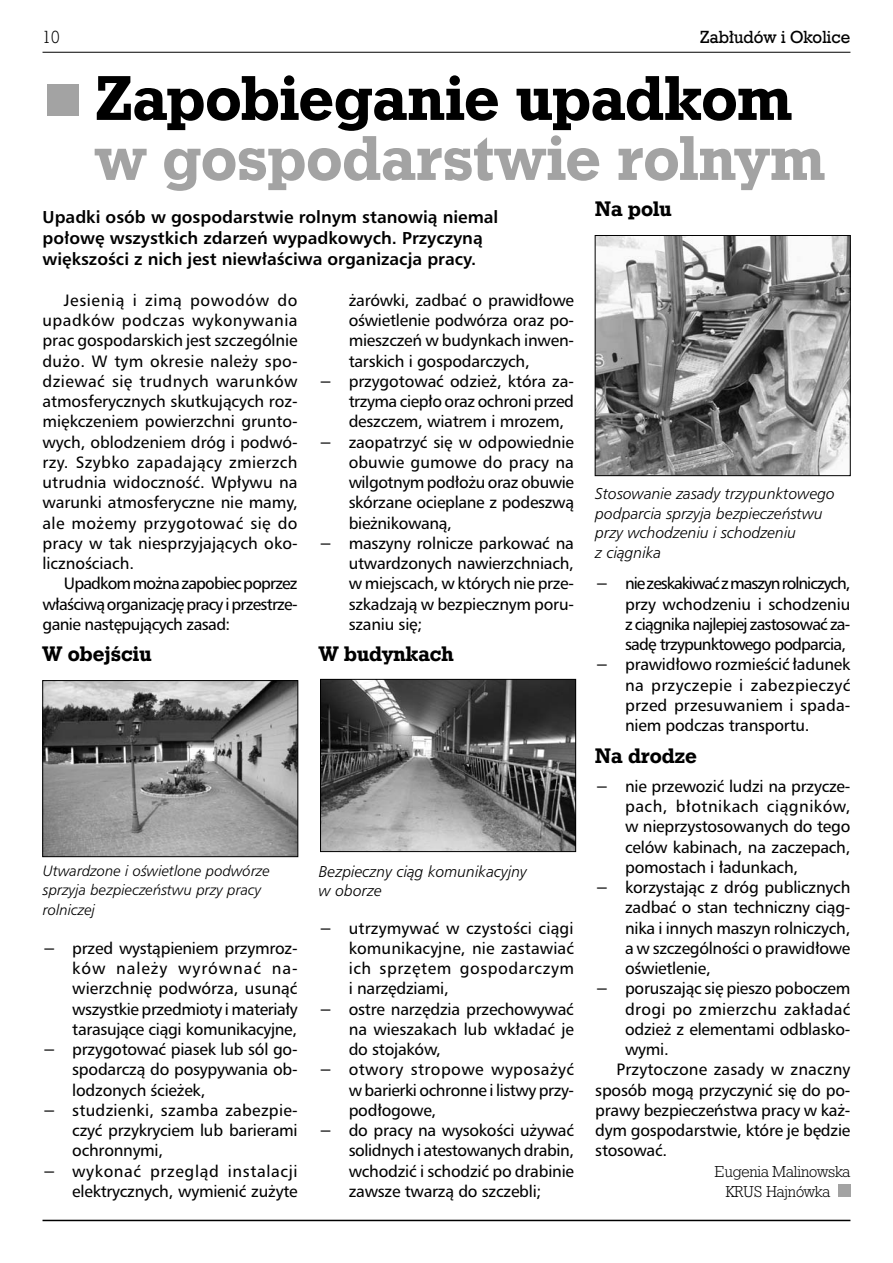
<style>
.page{position:relative;width:893px;height:1263px;background:#fff}
.page>*{position:absolute;margin:0;border:0;box-sizing:border-box;transform-origin:0 0}
.t1{font:54px "Geo Slb 712 Bd PL";letter-spacing:-.01em;color:#a3a3a3}
.t2{font:54px "Geo Slb 712 Bd PL";letter-spacing:-.005em;color:#000}
.t3{font:18px "Geo Slb 712 Bd PL";color:#000}
.t4{font:17.25px/21px "Humnst 777 PL Bold A";color:#000}
.t5{font:16.5px/20.2px "Humnst 777 PL Roman A";letter-spacing:-.015em;color:#000;text-align:justify}
.t6{font:16.5px "Humnst 777 PL Roman A";letter-spacing:.01em;color:#000}
.t7{font:16.5px "Humnst 777 PL Roman A";letter-spacing:.005em;color:#000}
.t8{font:16.5px "Humnst 777 PL Roman A";letter-spacing:-.05em;color:#000}
.t9{font:16.5px "Humnst 777 PL Roman A";letter-spacing:.015em;color:#000}
.t10{font:16.5px "Humnst 777 PL Roman A";letter-spacing:-.06em;color:#000}
.t11{font:16.5px "Humnst 777 PL Roman A";letter-spacing:.04em;color:#000}
.t12{font:16.5px "Humnst 777 PL Roman A";letter-spacing:.02em;color:#000}
.t13{font:16.5px "Humnst 777 PL Roman A";letter-spacing:.03em;color:#000}
.t14{font:16.5px "Humnst 777 PL Roman A";letter-spacing:.025em;color:#000}
.t15{font:16.5px "Humnst 777 PL Roman A";letter-spacing:.035em;color:#000}
.t16{font:16.5px "Humnst 777 PL Roman A";letter-spacing:.055em;color:#000}
.t17{font:15.75px/19.5px "Humnst 777 Lt PL Light Italic A";color:#000}
.t18{font:15px/19.5px "Humnst 777 Lt PL Light Italic A";color:#000}
.t19{font:15px "Geo Slb 712 Md PL";color:#000}
.t20{font:15px "Geo Slb 712 Lt PL";color:#000}
.t21{font:13.5px/20.2px "Geo Slb 712 Lt PL";letter-spacing:-.015em;color:#000}
</style>
<div class="page">
<hr style="left:43px;top:1220px;width:807px;height:1px;background:#000">
<hr style="left:43px;top:52px;width:807px;height:1px;background:#000">
<div style="left:838px;top:1184px;width:12px;height:13px;background:#a3a3a3"></div>
<img style="left:45px;top:682px;width:251px;height:173px">
<div style="left:43px;top:680px;width:255px;height:177px;border:1px solid #000"></div>
<img style="left:322px;top:681px;width:252px;height:169px">
<div style="left:320px;top:679px;width:256px;height:173px;border:1px solid #000"></div>
<img style="left:597px;top:237px;width:251px;height:237px">
<div style="left:595px;top:235px;width:255px;height:241px;border:1px solid #000"></div>
<p class="t20" style="left:43px;top:31px;width:19px">10</p>
<p class="t19" style="left:700px;top:31px;width:152px">Zabłudów i Okolice</p>
<h1 class="t2" style="left:96px;top:75px;width:698px">Zapobieganie upadkom</h1>
<h1 class="t1" style="left:96px;top:135px;width:731px">w gospodarstwie rolnym</h1>
<p class="t4" style="left:43px;top:208px;width:457px">Upadki osób w gospodarstwie rolnym stanowią niemal połowę wszystkich zdarzeń wypadkowych. Przyczyną większości z nich jest niewłaściwa organizacja pracy.</p>
<p class="t3" style="left:595px;top:201px;width:78px">Na polu</p>
<p class="t5" style="left:43px;top:291px;width:257px;text-indent:21px">Jesienią i zimą powodów do upadków podczas wykonywania prac gospodarskich jest szczególnie dużo. W tym okresie należy spo&shy;dziewać się trudnych warunków atmosferycznych skutkujących roz&shy;miękczeniem powierzchni grunto&shy;wych, oblodzeniem dróg i podwó&shy;rzy. Szybko zapadający zmierzch utrudnia widoczność. Wpływu na warunki atmosferyczne nie mamy, ale możemy przygotować się do pracy w tak niesprzyjających oko&shy;licznościach.</p>
<p class="t5" style="left:43px;top:575px;width:257px;text-indent:21px">Upadkom można zapobiec poprzez właściwą organizację pracy i przestrze&shy;ganie następujących zasad:</p>
<p class="t3" style="left:43px;top:646px;width:111px">W obejściu</p>
<p class="t5" style="left:349px;top:291px;width:227px">żarówki, zadbać o prawidłowe</p>
<p class="t5" style="left:349px;top:312px;width:227px">oświetlenie podwórza oraz po-</p>
<p class="t5" style="left:349px;top:332px;width:227px">mieszczeń w budynkach inwen-</p>
<p class="t5" style="left:349px;top:352px;width:183px">tarskich i gospodarczych,</p>
<p class="t5" style="left:319px;top:372px;width:257px">− przygotować odzież, która za-</p>
<p class="t5" style="left:349px;top:393px;width:227px">trzyma ciepło oraz ochroni przed</p>
<p class="t5" style="left:349px;top:413px;width:217px">deszczem, wiatrem i mrozem,</p>
<p class="t5" style="left:319px;top:433px;width:256px">− zaopatrzyć się w odpowiednie</p>
<p class="t7" style="left:349px;top:455px;width:227px">obuwie gumowe do pracy na</p>
<p class="t5" style="left:349px;top:474px;width:227px">wilgotnym podłożu oraz obuwie</p>
<p class="t5" style="left:349px;top:494px;width:227px">skórzane ocieplane z podeszwą</p>
<p class="t5" style="left:349px;top:514px;width:105px">bieżnikowaną,</p>
<p class="t5" style="left:319px;top:534px;width:257px">− maszyny rolnicze parkować na</p>
<p class="t5" style="left:349px;top:555px;width:227px">utwardzonych nawierzchniach,</p>
<p class="t5" style="left:349px;top:575px;width:227px">w miejscach, w których nie prze-</p>
<p class="t5" style="left:349px;top:595px;width:227px">szkadzają w bezpiecznym poru-</p>
<p class="t5" style="left:349px;top:615px;width:75px">szaniu się;</p>
<p class="t3" style="left:319px;top:646px;width:136px">W budynkach</p>
<p class="t18" style="left:43px;top:862px;width:229px">Utwardzone i oświetlone podwórze sprzyja bezpieczeństwu przy pracy rolniczej</p>
<p class="t17" style="left:319px;top:862px;width:210px">Bezpieczny ciąg komunikacyjny w oborze</p>
<p class="t5" style="left:43px;top:939px;width:257px">− przed wystąpieniem przymroz-</p>
<p class="t16" style="left:72px;top:962px;width:227px">ków należy wyrównać na-</p>
<p class="t7" style="left:72px;top:982px;width:227px">wierzchnię podwórza, usunąć</p>
<p class="t5" style="left:72px;top:1000px;width:227px">wszystkie przedmioty i materiały</p>
<p class="t5" style="left:72px;top:1020px;width:226px">tarasujące ciągi komunikacyjne,</p>
<p class="t5" style="left:43px;top:1041px;width:257px">− przygotować piasek lub sól go-</p>
<p class="t5" style="left:72px;top:1061px;width:227px">spodarczą do posypywania ob-</p>
<p class="t5" style="left:72px;top:1081px;width:135px">lodzonych ścieżek,</p>
<p class="t9" style="left:43px;top:1103px;width:257px">− studzienki, szamba zabezpie-</p>
<p class="t5" style="left:72px;top:1122px;width:227px">czyć przykryciem lub barierami</p>
<p class="t5" style="left:72px;top:1142px;width:92px">ochronnymi,</p>
<p class="t11" style="left:43px;top:1164px;width:257px">− wykonać przegląd instalacji</p>
<p class="t5" style="left:72px;top:1182px;width:227px">elektrycznych, wymienić zużyte</p>
<p class="t6" style="left:319px;top:921px;width:256px">− utrzymywać w czystości ciągi</p>
<p class="t7" style="left:349px;top:941px;width:227px">komunikacyjne, nie zastawiać</p>
<p class="t15" style="left:349px;top:962px;width:227px">ich sprzętem gospodarczym</p>
<p class="t5" style="left:349px;top:980px;width:102px">i narzędziami,</p>
<p class="t5" style="left:319px;top:1000px;width:257px">− ostre narzędzia przechowywać</p>
<p class="t5" style="left:349px;top:1020px;width:227px">na wieszakach lub wkładać je</p>
<p class="t5" style="left:349px;top:1041px;width:94px">do stojaków,</p>
<p class="t14" style="left:319px;top:1063px;width:257px">− otwory stropowe wyposażyć</p>
<p class="t5" style="left:349px;top:1081px;width:227px">w barierki ochronne i listwy przy-</p>
<p class="t5" style="left:349px;top:1101px;width:89px">podłogowe,</p>
<p class="t5" style="left:319px;top:1122px;width:257px">− do pracy na wysokości używać</p>
<p class="t5" style="left:349px;top:1142px;width:227px">solidnych i atestowanych drabin,</p>
<p class="t5" style="left:349px;top:1162px;width:227px">wchodzić i schodzić po drabinie</p>
<p class="t5" style="left:349px;top:1182px;width:194px">zawsze twarzą do szczebli;</p>
<p class="t17" style="left:595px;top:485px;width:241px">Stosowanie zasady trzypunktowego podparcia sprzyja bezpieczeństwu przy wchodzeniu i schodzeniu<br>z ciągnika</p>
<p class="t10" style="left:595px;top:577px;width:257px">− nie zeskakiwać z maszyn rolniczych,</p>
<p class="t5" style="left:625px;top:595px;width:227px">przy wchodzeniu i schodzeniu</p>
<p class="t8" style="left:625px;top:617px;width:227px">z ciągnika najlepiej zastosować za-</p>
<p class="t8" style="left:625px;top:638px;width:223px">sadę trzypunktowego podparcia,</p>
<p class="t5" style="left:595px;top:656px;width:257px">− prawidłowo rozmieścić ładunek</p>
<p class="t12" style="left:625px;top:678px;width:227px">na przyczepie i zabezpieczyć</p>
<p class="t6" style="left:625px;top:698px;width:227px">przed przesuwaniem i spada-</p>
<p class="t5" style="left:625px;top:717px;width:186px">niem podczas transportu.</p>
<p class="t3" style="left:595px;top:748px;width:103px">Na drodze</p>
<p class="t5" style="left:595px;top:777px;width:257px">− nie przewozić ludzi na przycze-</p>
<p class="t13" style="left:625px;top:800px;width:227px">pach, błotnikach ciągników,</p>
<p class="t5" style="left:625px;top:818px;width:227px">w nieprzystosowanych do tego</p>
<p class="t5" style="left:625px;top:838px;width:227px">celów kabinach, na zaczepach,</p>
<p class="t5" style="left:625px;top:858px;width:175px">pomostach i ładunkach,</p>
<p class="t5" style="left:595px;top:879px;width:257px">− korzystając z dróg publicznych</p>
<p class="t5" style="left:625px;top:899px;width:227px">zadbać o stan techniczny ciąg-</p>
<p class="t5" style="left:625px;top:919px;width:227px">nika i innych maszyn rolniczych,</p>
<p class="t5" style="left:625px;top:939px;width:227px">a w szczególności o prawidłowe</p>
<p class="t5" style="left:625px;top:960px;width:87px">oświetlenie,</p>
<p class="t5" style="left:595px;top:980px;width:257px">− poruszając się pieszo poboczem</p>
<p class="t9" style="left:625px;top:1002px;width:227px">drogi po zmierzchu zakładać</p>
<p class="t5" style="left:625px;top:1020px;width:227px">odzież z elementami odblasko-</p>
<p class="t5" style="left:625px;top:1041px;width:45px">wymi.</p>
<p class="t6" style="left:617px;top:1063px;width:235px">Przytoczone zasady w znaczny</p>
<p class="t5" style="left:595px;top:1081px;width:257px">sposób mogą przyczynić się do po-</p>
<p class="t5" style="left:595px;top:1101px;width:257px">prawy bezpieczeństwa pracy w każ-</p>
<p class="t5" style="left:595px;top:1122px;width:257px">dym gospodarstwie, które je będzie</p>
<p class="t5" style="left:595px;top:1142px;width:73px">stosować.</p>
<p class="t21" style="left:725px;top:1162px;width:127px;text-indent:-11px">Eugenia Malinowska<br>KRUS Hajnówka</p>
</div>
